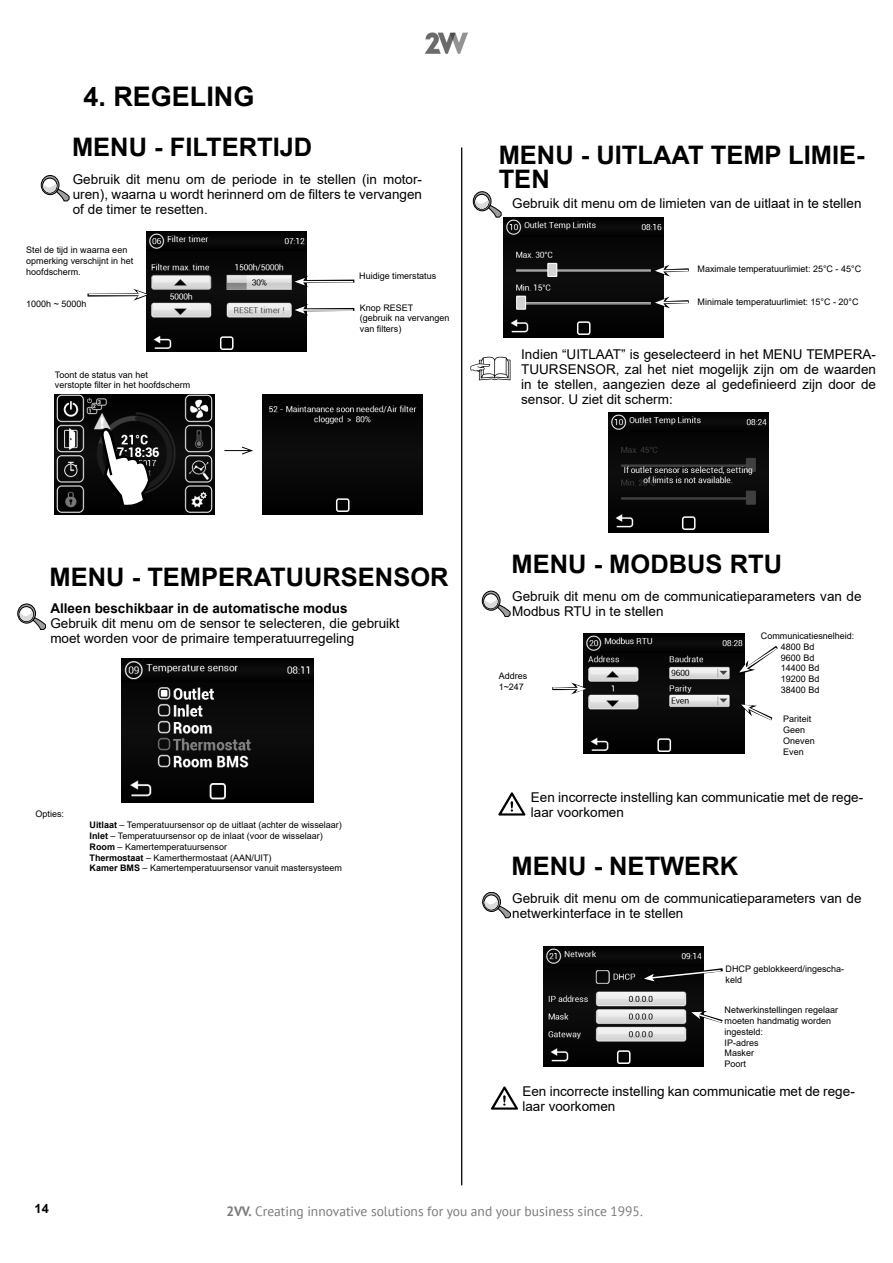
<style>
.page{position:relative;width:893px;height:1263px;background:#fff}
.page>*{position:absolute;margin:0;border:0;box-sizing:border-box;transform-origin:0 0}
.obsah{font:700 27px "Arial";color:#000}
.Text_-_odsazeni{font:700 25.5px/24px "Arial";color:#000}
.Text{font:13.5px/15px "Arial";color:#000}
.t1{font:13.5px "PT Sans";color:#7a7a7a}
.Text-2{font:700 13.5px "Arial";color:#000}
.t2{font:700 12.75px "Arial";color:#000}
.t3{font:9px/10.8px "Arial";color:#000}
.s1{font-weight:700}
</style>
<div class="page">
<img style="left:425px;top:32px;width:43px;height:22px">
<img style="left:544px;top:947px;width:160px;height:120px">
<img style="left:584px;top:633px;width:160px;height:120px">
<hr style="left:461px;top:147px;width:1px;height:1038px;background:#000">
<svg style="left:473px;top:192px;width:18px;height:19px"></svg>
<div style="left:473px;top:191px;width:18px;height:20px;border:1px solid #000;border-radius:50%"></div>
<svg style="left:475px;top:194px;width:14px;height:15px"></svg>
<div style="left:474px;top:194px;width:15px;height:16px;border:1px solid #000;border-radius:50%"></div>
<svg style="left:475px;top:198px;width:26px;height:19px"></svg>
<svg style="left:482px;top:591px;width:18px;height:19px"></svg>
<div style="left:482px;top:591px;width:18px;height:19px;border:1px solid #000;border-radius:50%"></div>
<svg style="left:484px;top:594px;width:14px;height:15px"></svg>
<div style="left:483px;top:593px;width:15px;height:16px;border:1px solid #000;border-radius:50%"></div>
<svg style="left:484px;top:597px;width:26px;height:20px"></svg>
<svg style="left:483px;top:892px;width:17px;height:19px"></svg>
<div style="left:482px;top:892px;width:19px;height:20px;border:1px solid #000;border-radius:50%"></div>
<div style="left:484px;top:895px;width:15px;height:15px;border:1px solid #000;border-radius:50%"></div>
<svg style="left:484px;top:898px;width:27px;height:20px"></svg>
<img style="left:504px;top:217px;width:160px;height:120px">
<svg style="left:654px;top:265px;width:35px;height:11px"></svg>
<svg style="left:552px;top:683px;width:35px;height:11px"></svg>
<svg style="left:654px;top:297px;width:35px;height:11px"></svg>
<svg style="left:740px;top:704px;width:33px;height:19px"></svg>
<svg style="left:641px;top:966px;width:82px;height:17px"></svg>
<svg style="left:690px;top:1011px;width:33px;height:14px"></svg>
<svg style="left:739px;top:643px;width:39px;height:31px"></svg>
<svg style="left:470px;top:357px;width:40px;height:23px"></svg>
<img style="left:609px;top:413px;width:160px;height:120px">
<svg style="left:498px;top:792px;width:27px;height:23px"></svg>
<svg style="left:491px;top:1086px;width:27px;height:24px"></svg>
<svg style="left:224px;top:446px;width:29px;height:9px"></svg>
<img style="left:146px;top:232px;width:160px;height:120px">
<svg style="left:41px;top:175px;width:18px;height:20px"></svg>
<div style="left:41px;top:175px;width:18px;height:20px;border:1px solid #000;border-radius:50%"></div>
<div style="left:43px;top:178px;width:14px;height:15px;background:#fff;border-radius:50%"></div>
<div style="left:42px;top:178px;width:15px;height:15px;border:1px solid #000;border-radius:50%"></div>
<svg style="left:43px;top:182px;width:26px;height:19px"></svg>
<svg style="left:18px;top:604px;width:18px;height:19px"></svg>
<div style="left:17px;top:604px;width:19px;height:19px;border:1px solid #000;border-radius:50%"></div>
<svg style="left:19px;top:607px;width:15px;height:14px"></svg>
<div style="left:19px;top:606px;width:15px;height:16px;border:1px solid #000;border-radius:50%"></div>
<svg style="left:19px;top:610px;width:27px;height:20px"></svg>
<hr style="left:303px;top:280px;width:51px;height:3px;background:#000">
<hr style="left:303px;top:281px;width:50px;height:1px;background:#fff">
<svg style="left:292px;top:276px;width:16px;height:11px"></svg>
<hr style="left:303px;top:308px;width:51px;height:3px;background:#000">
<hr style="left:303px;top:309px;width:50px;height:2px;background:#fff">
<svg style="left:292px;top:304px;width:16px;height:12px"></svg>
<svg style="left:87px;top:293px;width:46px;height:4px"></svg>
<hr style="left:89px;top:294px;width:50px;height:1px;background:#fff">
<svg style="left:133px;top:289px;width:17px;height:12px"></svg>
<img style="left:55px;top:395px;width:160px;height:120px">
<svg style="left:101px;top:428px;width:49px;height:80px"></svg>
<div style="left:262px;top:395px;width:160px;height:120px;background:#080808"></div>
<img style="left:121px;top:659px;width:193px;height:144px">
<p class="obsah" style="left:83px;top:78px;width:173px">4. REGELING</p>
<p class="Text_-_odsazeni" style="left:72px;top:136px;width:242px">MENU - FILTERTIJD</p>
<p class="Text" style="left:73px;top:172px;width:351px;text-align:justify">Gebruik dit menu om de periode in te stellen (in motor&shy;uren), waarna u wordt herinnerd om de filters te vervangen of de timer te resetten.</p>
<p class="t3" style="left:26px;top:245px;width:109px">Stel de tijd in waarna een opmerking verschijnt in het hoofdscherm.</p>
<p class="t3" style="left:26px;top:298px;width:62px">1000h ~ 5000h</p>
<p class="t3" style="left:55px;top:369px;width:95px">Toont de status van het</p>
<p class="t3" style="left:55px;top:380px;width:137px">verstopte filter in het hoofdscherm</p>
<p class="t3" style="left:359px;top:270px;width:79px">Huidige timerstatus</p>
<p class="t3" style="left:360px;top:302px;width:55px">Knop RESET</p>
<p class="t3" style="left:360px;top:313px;width:91px">(gebruik na vervangen van filters)</p>
<p class="Text_-_odsazeni" style="left:499px;top:143px;width:367px">MENU - UITLAAT TEMP LIMIE-<br>TEN</p>
<p class="Text" style="left:512px;top:196px;width:351px">Gebruik dit menu om de limieten van de uitlaat in te stellen</p>
<p class="t3" style="left:697px;top:263px;width:165px">Maximale temperatuurlimiet: 25°C - 45°C</p>
<p class="t3" style="left:697px;top:296px;width:163px">Minimale temperatuurlimiet: 15°C - 20°C</p>
<p class="Text" style="left:521px;top:346px;width:356px;text-align:justify">Indien “UITLAAT” is geselecteerd in het MENU TEMPERA-TUURSENSOR, zal het niet mogelijk zijn om de waarden in te stellen, aangezien deze al gedefinieerd zijn door de sensor. U ziet dit scherm:</p>
<p class="Text_-_odsazeni" style="left:50px;top:565px;width:401px">MENU - TEMPERATUURSENSOR</p>
<p class="Text-2" style="left:50px;top:599px;width:299px">Alleen beschikbaar in de automatische modus</p>
<p class="Text" style="left:50px;top:616px;width:351px">Gebruik dit menu om de sensor te selecteren, die gebruikt moet worden voor de primaire temperatuurregeling</p>
<p class="t3" style="left:36px;top:809px;width:30px">Opties:</p>
<p class="t3" style="left:90px;top:819px;width:254px"><span class="s1">Uitlaat</span> – Temperatuursensor op de uitlaat (achter de wisselaar)</p>
<p class="t3" style="left:90px;top:830px;width:235px"><span class="s1">Inlet</span> – Temperatuursensor op de inlaat (voor de wisselaar)</p>
<p class="t3" style="left:90px;top:841px;width:139px"><span class="s1">Room</span> – Kamertemperatuursensor</p>
<p class="t3" style="left:90px;top:852px;width:184px"><span class="s1">Thermostaat</span> – Kamerthermostaat (AAN/UIT)</p>
<p class="t3" style="left:90px;top:863px;width:254px"><span class="s1">Kamer BMS</span> – Kamertemperatuursensor vanuit mastersysteem</p>
<p class="Text_-_odsazeni" style="left:511px;top:552px;width:272px">MENU - MODBUS RTU</p>
<p class="Text" style="left:512px;top:589px;width:351px">Gebruik dit menu om de communicatieparameters van de<br>Modbus RTU in te stellen</p>
<p class="t3" style="left:499px;top:671px;width:30px">Addres</p>
<p class="t3" style="left:499px;top:681px;width:27px">1~247</p>
<p class="t3" style="left:761px;top:630px;width:95px">Communicatiesnelheid:</p>
<p class="t3" style="left:781px;top:641px;width:35px">4800 Bd</p>
<p class="t3" style="left:781px;top:652px;width:35px">9600 Bd</p>
<p class="t3" style="left:781px;top:663px;width:40px">14400 Bd</p>
<p class="t3" style="left:781px;top:674px;width:40px">19200 Bd</p>
<p class="t3" style="left:781px;top:684px;width:40px">38400 Bd</p>
<p class="t3" style="left:783px;top:714px;width:30px">Pariteit</p>
<p class="t3" style="left:783px;top:725px;width:24px">Geen</p>
<p class="t3" style="left:783px;top:735px;width:33px">Oneven</p>
<p class="t3" style="left:783px;top:746px;width:22px">Even</p>
<p class="Text" style="left:531px;top:789px;width:334px">Een incorrecte instelling kan communicatie met de rege&shy;laar voorkomen</p>
<p class="Text_-_odsazeni" style="left:511px;top:854px;width:228px">MENU - NETWERK</p>
<p class="Text" style="left:512px;top:890px;width:351px">Gebruik dit menu om de communicatieparameters van de netwerkinterface in te stellen</p>
<p class="t3" style="left:726px;top:963px;width:120px">DHCP geblokkeerd/ingescha&shy;keld</p>
<p class="t3" style="left:725px;top:1005px;width:115px">Netwerkinstellingen regelaar moeten handmatig worden ingesteld:</p>
<p class="t3" style="left:725px;top:1037px;width:36px">IP-adres</p>
<p class="t3" style="left:725px;top:1048px;width:31px">Masker</p>
<p class="t3" style="left:725px;top:1059px;width:23px">Poort</p>
<p class="Text" style="left:522px;top:1083px;width:334px">Een incorrecte instelling kan communicatie met de rege&shy;laar voorkomen</p>
<p class="t2" style="left:35px;top:1199px;width:16px">14</p>
<p class="t1" style="left:226px;top:1203px;width:418px"><span class="s1">2VV.</span> Creating innovative solutions for you and your business since 1995.</p>
</div>
